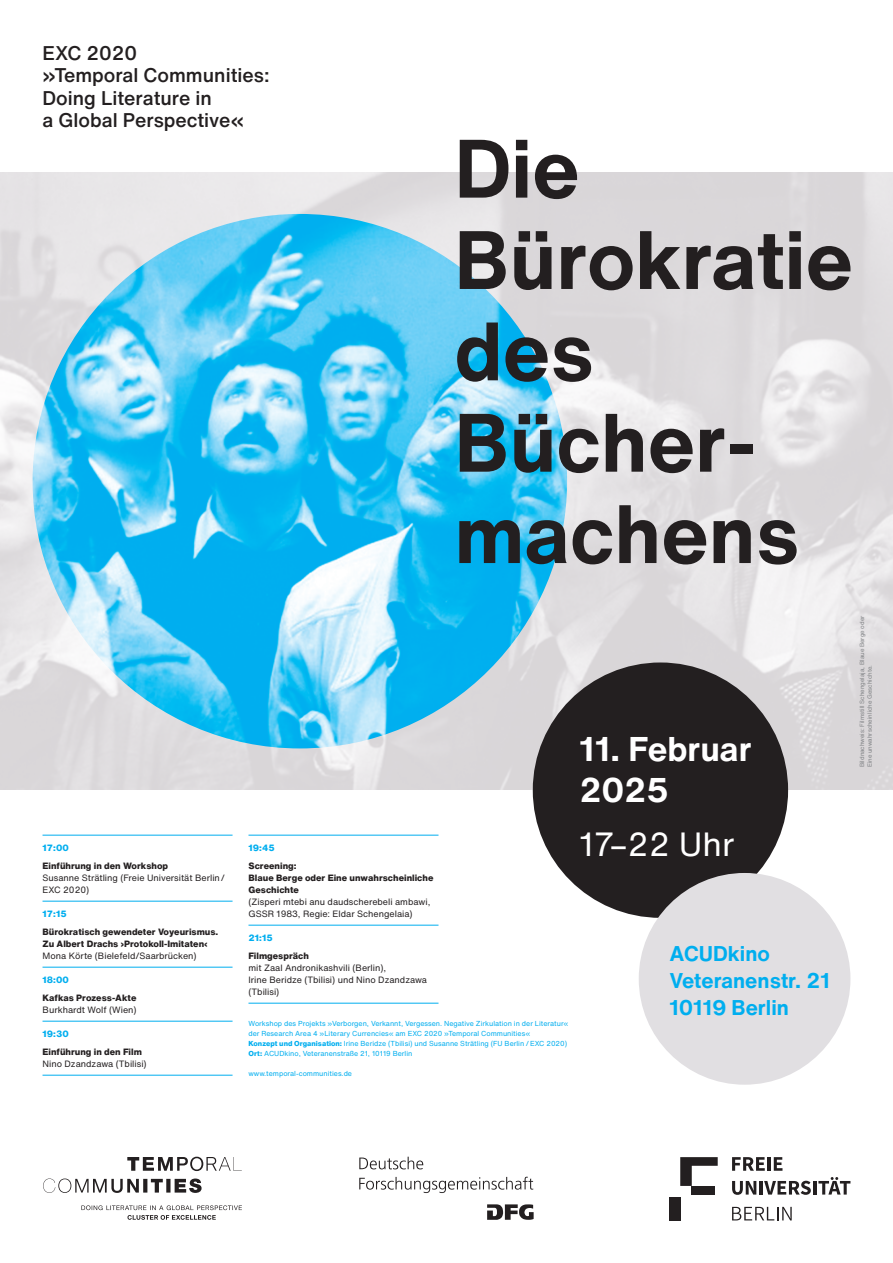
<style>
.page{position:relative;width:893px;height:1263px;background:#fff}
.page>*{position:absolute;margin:0;border:0;box-sizing:border-box;transform-origin:0 0}
.Normaltext{font:700 81.22px/91.3px "Helvetica Now Text";color:#231f20}
.Normaltext-2{font:700 33.75px "Helvetica Now Text";color:#fff}
.Normaltext-3{font:33px "Helvetica Now Text";color:#fff}
.Normaltext-4{font:700 21px "Helvetica Now Text";color:#00aeef}
.t1{font:500 19.5px/22.5px "Helvetica Now Text";color:#231f20}
.t2{font:9px/12px "Helvetica Now Text";color:#231f20}
.t3{font:800 9px/12px "Helvetica Now Text";color:#231f20}
.t4{font:800 9px "Helvetica Now Text";color:#00aeef}
.t5{font:7.12px/10.1px "Helvetica Now Text";color:#00aeef}
.t6{font:6px/7.5px "Helvetica Now Text";color:#808285}
.s1{font-weight:400}
.s2{font-weight:800}
</style>
<div class="page">
<img style="left:0;top:172px;width:893px;height:617px">
<svg style="left:43px;top:1178px;width:159px;height:15px"></svg>
<svg style="left:127px;top:1157px;width:115px;height:14px"></svg>
<svg style="left:81px;top:1205px;width:161px;height:15px"></svg>
<svg style="left:680px;top:1157px;width:38px;height:29px"></svg>
<div style="left:692px;top:1186px;width:23px;height:8px;background:#231f20"></div>
<div style="left:669px;top:1197px;width:11px;height:23px;background:#231f20"></div>
<svg style="left:732px;top:1177px;width:118px;height:18px"></svg>
<svg style="left:732px;top:1157px;width:33px;height:14px"></svg>
<hr style="left:768px;top:1157px;width:3px;height:14px;background:#231f20">
<svg style="left:774px;top:1157px;width:8px;height:14px"></svg>
<svg style="left:732px;top:1207px;width:60px;height:13px"></svg>
<img style="left:33px;top:214px;width:534px;height:534px;border-radius:267px">
<hr style="left:43px;top:835px;width:190px;height:1px;background:#00aeef">
<hr style="left:43px;top:901px;width:190px;height:1px;background:#00aeef">
<hr style="left:43px;top:967px;width:190px;height:1px;background:#00aeef">
<hr style="left:43px;top:1021px;width:190px;height:1px;background:#00aeef">
<hr style="left:43px;top:1075px;width:190px;height:1px;background:#00aeef">
<hr style="left:248px;top:835px;width:190px;height:1px;background:#00aeef">
<hr style="left:248px;top:925px;width:190px;height:1px;background:#00aeef">
<hr style="left:248px;top:1003px;width:190px;height:1px;background:#00aeef">
<div style="left:533px;top:662px;width:255px;height:256px;background:#231f20;border-radius:50%"></div>
<svg style="left:359px;top:1177px;width:174px;height:16px"></svg>
<svg style="left:359px;top:1157px;width:64px;height:12px"></svg>
<svg style="left:487px;top:1204px;width:47px;height:16px"></svg>
<div style="left:639px;top:873px;width:211px;height:212px;background:#e1dfe2;border-radius:50%"></div>
<p class="t1" style="left:43px;top:41px;width:96px">EXC 2020</p>
<p class="t1" style="left:43px;top:63px;width:229px">»Temporal Communities:<br>Doing Literature in</p>
<p class="t1" style="left:43px;top:108px;width:203px">a Global Perspective«</p>
<p class="Normaltext" style="left:454px;top:121px;width:400px">Die<br>Bürokratie des</p>
<p class="Normaltext" style="left:454px;top:395px;width:304px">Bücher-</p>
<p class="Normaltext" style="left:454px;top:486px;width:346px">machens</p>
<p class="t4" style="left:43px;top:841px;width:28px">17:00</p>
<p class="t3" style="left:43px;top:859px;width:127px">Einführung in den Workshop</p>
<p class="t2" style="left:43px;top:871px;width:184px">Susanne Strätling (Freie Universität Berlin/<br>EXC 2020)</p>
<p class="t4" style="left:43px;top:907px;width:26px">17:15</p>
<p class="t3" style="left:43px;top:925px;width:177px">Bürokratisch gewendeter Voyeurismus.<br>Zu Albert Drachs ›Protokoll-Imitaten‹<br><span class="s1">Mona Körte (Bielefeld/Saarbrücken)</span></p>
<p class="t4" style="left:43px;top:973px;width:28px">18:00</p>
<p class="t2" style="left:43px;top:991px;width:96px"><span class="s2">Kafkas Prozess-Akte<br></span>Burkhardt Wolf (Wien)</p>
<p class="t4" style="left:43px;top:1027px;width:28px">19:30</p>
<p class="t2" style="left:43px;top:1045px;width:106px"><span class="s2">Einführung in den Film<br></span>Nino Dzandzawa (Tbilisi)</p>
<p class="t4" style="left:248px;top:841px;width:28px">19:45</p>
<p class="t3" style="left:248px;top:859px;width:50px">Screening:</p>
<p class="t3" style="left:248px;top:871px;width:186px">Blaue Berge oder Eine unwahrscheinliche<br>Geschichte</p>
<p class="t2" style="left:248px;top:895px;width:183px">(Zisperi mtebi anu daudscherebeli ambawi,<br>GSSR 1983, Regie: Eldar Schengelaia)</p>
<p class="t4" style="left:248px;top:931px;width:26px">21:15</p>
<p class="t3" style="left:248px;top:949px;width:62px">Filmgespräch</p>
<p class="t2" style="left:248px;top:961px;width:180px">mit Zaal Andronikashvili (Berlin),<br>Irine Beridze (Tbilisi) und Nino Dzandzawa (Tbilisi)</p>
<p class="t5" style="left:248px;top:1018px;width:322px">Workshop des Projekts »Verborgen, Verkannt, Vergessen. Negative Zirkulation in der Literatur« der Research Area 4 »Literary Currencies« am EXC 2020 »Temporal Communities«</p>
<p class="t5" style="left:248px;top:1038px;width:320px"><span class="s2">Konzept und Organisation:</span> Irine Beridze (Tbilisi) und Susanne Strätling (FU Berlin / EXC 2020)</p>
<p class="t5" style="left:248px;top:1048px;width:165px"><span class="s2">Ort:</span> ACUDkino, Veteranenstraße 21, 10119 Berlin</p>
<p class="t5" style="left:248px;top:1068px;width:105px">www.temporal-communities.de</p>
<p class="Normaltext-2" style="left:580px;top:723px;width:173px">11. Februar</p>
<p class="Normaltext-2" style="left:580px;top:765px;width:91px">2025</p>
<p class="Normaltext-3" style="left:580px;top:819px;width:156px">17–22 Uhr</p>
<p class="Normaltext-4" style="left:670px;top:937px;width:102px">ACUDkino</p>
<p class="Normaltext-4" style="left:670px;top:964px;width:162px">Veteranenstr. 21</p>
<p class="Normaltext-4" style="left:670px;top:991px;width:121px">10119 Berlin</p>
<p class="t6" style="left:858px;top:767px;width:153px;rotate:-90deg">Bildnachweis: Filmstill Schengelaja, Blaue Berge oder<br>Eine unwahrscheinliche Geschichte.</p>
</div>
